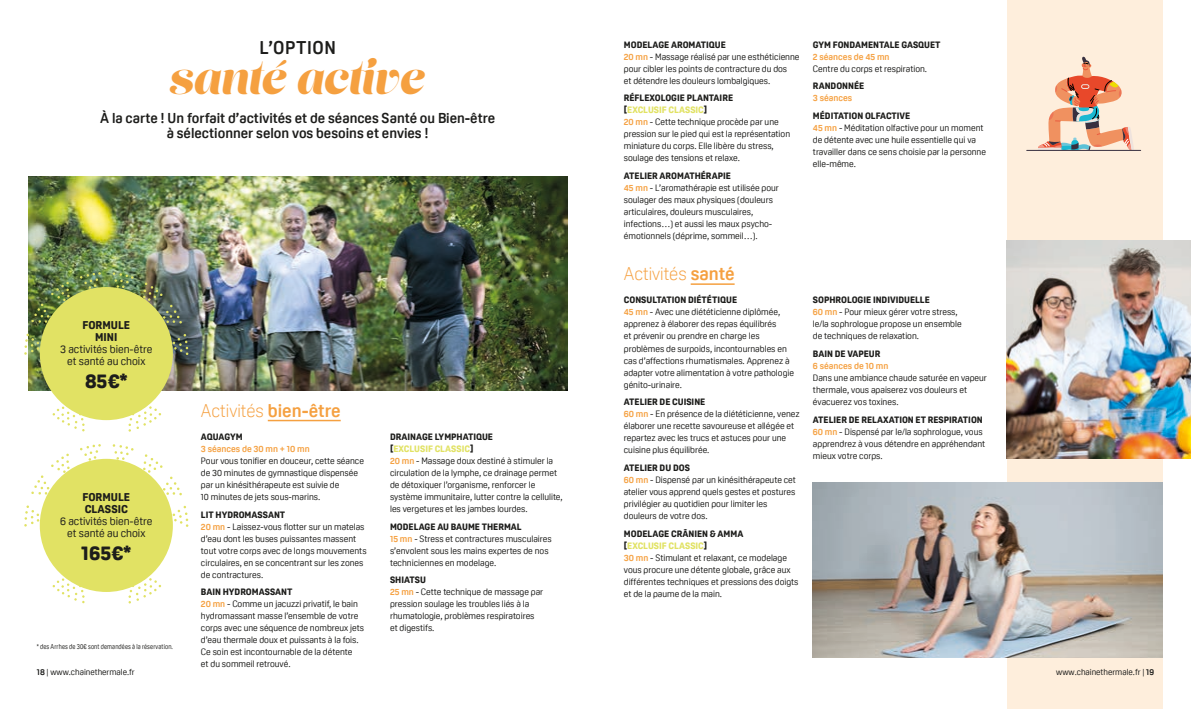
<style>
.page{position:relative;width:1191px;height:709px;background:#fff}
.page>*{position:absolute;margin:0;border:0;box-sizing:border-box;transform-origin:0 0}
.t1{font:45.7px "Lust Script";color:#f5a040}
.t2{font:800 20px "Oscine";color:#1d1d1b}
.Sous-titre_noir{font:300 18px "Oscine";color:#f5a040}
.t3{font:700 18px "Oscine";letter-spacing:.03em;color:#1d1d1b}
.t4{font:700 14px/15px "Oscine";color:#1d1d1b;text-align:center}
.t5{font:11px/12px "Oscine";color:#1d1d1b;text-align:center}
.t6{font:800 11px/12px "Oscine";color:#1d1d1b;text-align:center}
.Texte{font:9px/12px "Oscine";color:#1d1d1b}
.Sous-titre_noir-2{font:800 9px "Oscine";color:#1d1d1b}
.Sous-titre_noir-3{font:9px/12px "Oscine";color:#1d1d1b}
.Sous-titre_noir-4{font:800 9px "Oscine";color:#e1e264}
.Texte-2{font:800 9px "Oscine";color:#1d1d1b}
.Texte-3{font:700 9px "Oscine";color:#f5a040}
.t7{font:8.5px "Oscine";color:#1d1d1b}
.Note{font:7px "Oscine";letter-spacing:.02em;color:#1d1d1b;scale:.84 1}
.s1{font-weight:700;color:#f5a040}
.s2{color:#1d1d1b}
.s3{font-weight:700}
</style>
<div class="page">
<div style="left:1006px;top:0;width:156px;height:709px;background:#feeedc"></div>
<img style="left:28px;top:176px;width:539px;height:214px">
<hr style="left:268px;top:420px;width:73px;height:1px;background:#f5a040">
<hr style="left:690px;top:283px;width:44px;height:2px;background:#f5a040">
<div style="left:40px;top:287px;width:133px;height:133px;background:#e1e264;border-radius:50%"></div>
<div style="left:40px;top:459px;width:133px;height:133px;background:#e1e264;border-radius:50%"></div>
<svg style="left:170px;top:334px;width:18px;height:21px"></svg>
<svg style="left:142px;top:282px;width:40px;height:42px"></svg>
<svg style="left:113px;top:272px;width:21px;height:21px"></svg>
<svg style="left:80px;top:272px;width:21px;height:21px"></svg>
<svg style="left:31px;top:282px;width:40px;height:41px"></svg>
<svg style="left:24px;top:333px;width:19px;height:22px"></svg>
<svg style="left:128px;top:405px;width:33px;height:26px"></svg>
<svg style="left:53px;top:406px;width:32px;height:25px"></svg>
<svg style="left:170px;top:506px;width:18px;height:21px"></svg>
<svg style="left:142px;top:454px;width:40px;height:42px"></svg>
<svg style="left:113px;top:444px;width:21px;height:21px"></svg>
<svg style="left:80px;top:444px;width:21px;height:21px"></svg>
<svg style="left:31px;top:453px;width:40px;height:42px"></svg>
<svg style="left:24px;top:505px;width:19px;height:21px"></svg>
<svg style="left:128px;top:577px;width:33px;height:26px"></svg>
<svg style="left:53px;top:577px;width:32px;height:26px"></svg>
<img style="left:1006px;top:240px;width:185px;height:218px">
<svg style="left:1037px;top:57px;width:97px;height:93px"></svg>
<hr style="left:1026px;top:150px;width:114px;height:1px;background:#382f3f">
<img style="left:813px;top:482px;width:349px;height:176px">
<p class="t3" style="left:260px;top:37px;width:78px">L’OPTION</p>
<p class="t1" style="left:170px;top:49px;width:257px">santé active</p>
<p class="t4" style="left:100px;top:111px;width:396px">À la carte ! Un forfait d’activités et de séances Santé ou Bien-être à sélectionner selon vos besoins et envies !</p>
<p class="Texte-2" style="left:624px;top:39px;width:104px">MODELAGE AROMATIQUE</p>
<p class="Texte" style="left:624px;top:50px;width:177px"><span class="s1">20 mn</span> - Massage réalisé par une esthéticienne pour cibler les points de contracture du dos<br>et détendre les douleurs lombalgiques.</p>
<p class="Sous-titre_noir-2" style="left:624px;top:93px;width:111px">RÉFLEXOLOGIE PLANTAIRE</p>
<p class="Sous-titre_noir-4" style="left:624px;top:105px;width:85px"><span class="s2">[</span>EXCLUSIF CLASSIC<span class="s2">]</span></p>
<p class="Texte" style="left:624px;top:116px;width:168px"><span class="s1">20 mn</span> - Cette technique procède par une pression sur le pied qui est la représentation miniature du corps. Elle libère du stress, soulage des tensions et relaxe.</p>
<p class="Sous-titre_noir-2" style="left:624px;top:171px;width:109px">ATELIER AROMATHÉRAPIE</p>
<p class="Texte" style="left:624px;top:182px;width:157px"><span class="s1">45 mn</span> - L’aromathérapie est utilisée pour soulager des maux physiques (douleurs articulaires, douleurs musculaires, infections…) et aussi les maux psycho&shy;émotionnels (déprime, sommeil…).</p>
<p class="Texte-2" style="left:813px;top:39px;width:129px">GYM FONDAMENTALE GASQUET</p>
<p class="Texte" style="left:813px;top:50px;width:116px"><span class="s1">2 séances de 45 mn<br></span>Centre du corps et respiration.</p>
<p class="Sous-titre_noir-2" style="left:813px;top:81px;width:53px">RANDONNÉE</p>
<p class="Texte-3" style="left:813px;top:93px;width:41px">3 séances</p>
<p class="Sous-titre_noir-2" style="left:813px;top:111px;width:99px">MÉDITATION OLFACTIVE</p>
<p class="Texte" style="left:813px;top:122px;width:175px"><span class="s1">45 mn</span> - Méditation olfactive pour un moment de détente avec une huile essentielle qui va travailler dans ce sens choisie par la personne elle-même.</p>
<p class="Sous-titre_noir" style="left:624px;top:264px;width:112px">Activités <span class="s3">santé</span></p>
<p class="Sous-titre_noir-2" style="left:624px;top:295px;width:115px">CONSULTATION DIÉTÉTIQUE</p>
<p class="Texte" style="left:624px;top:306px;width:172px"><span class="s1">45 mn</span> - Avec une diététicienne diplômée, apprenez à élaborer des repas équilibrés<br>et prévenir ou prendre en charge les problèmes de surpoids, incontournables en cas d’affections rhumatismales. Apprenez à adapter votre alimentation à votre pathologie génito-urinaire.</p>
<p class="Sous-titre_noir-2" style="left:624px;top:397px;width:83px">ATELIER DE CUISINE</p>
<p class="Texte" style="left:624px;top:408px;width:177px"><span class="s1">60 mn</span> - En présence de la diététicienne, venez élaborer une recette savoureuse et allégée et repartez avec les trucs et astuces pour une cuisine plus équilibrée.</p>
<p class="Sous-titre_noir-2" style="left:624px;top:462px;width:68px">ATELIER DU DOS</p>
<p class="Texte" style="left:624px;top:474px;width:174px"><span class="s1">60 mn</span> - Dispensé par un kinésithérapeute cet atelier vous apprend quels gestes et postures privilégier au quotidien pour limiter les douleurs de votre dos.</p>
<p class="Sous-titre_noir-2" style="left:624px;top:528px;width:121px">MODELAGE CRÂNIEN &amp; AMMA</p>
<p class="Sous-titre_noir-4" style="left:624px;top:540px;width:85px"><span class="s2">[</span>EXCLUSIF CLASSIC<span class="s2">]</span></p>
<p class="Texte" style="left:624px;top:551px;width:176px"><span class="s1">30 mn</span> - Stimulant et relaxant, ce modelage vous procure une détente globale, grâce aux différentes techniques et pressions des doigts et de la paume de la main.</p>
<p class="Sous-titre_noir-2" style="left:813px;top:295px;width:118px">SOPHROLOGIE INDIVIDUELLE</p>
<p class="Texte" style="left:813px;top:306px;width:150px"><span class="s1">60 mn</span> - Pour mieux gérer votre stress, le/la sophrologue propose un ensemble de techniques de relaxation.</p>
<p class="Sous-titre_noir-2" style="left:813px;top:349px;width:69px">BAIN DE VAPEUR</p>
<p class="Texte" style="left:813px;top:360px;width:176px"><span class="s1">6 séances de 10 mn<br></span>Dans une ambiance chaude saturée en vapeur thermale, vous apaiserez vos douleurs et évacuerez vos toxines.</p>
<p class="Sous-titre_noir-2" style="left:813px;top:414px;width:171px">ATELIER DE RELAXATION ET RESPIRATION</p>
<p class="Sous-titre_noir-3" style="left:813px;top:426px;width:174px"><span class="s1">60 mn</span> - Dispensé par le/la sophrologue, vous apprendrez à vous détendre en appréhendant mieux votre corps.</p>
<p class="t6" style="left:82px;top:319px;width:49px">FORMULE<br>MINI</p>
<p class="t5" style="left:60px;top:343px;width:94px">3 activités bien-être et santé au choix</p>
<p class="t2" style="left:85px;top:369px;width:44px">85€*</p>
<p class="Sous-titre_noir" style="left:201px;top:400px;width:141px">Activités <span class="s3">bien-être</span></p>
<p class="Sous-titre_noir-2" style="left:201px;top:431px;width:43px">AQUAGYM</p>
<p class="Texte" style="left:201px;top:443px;width:165px"><span class="s1">3 séances de 30 mn + 10 mn<br></span>Pour vous tonifier en douceur, cette séance de 30 minutes de gymnastique dispensée par un kinésithérapeute est suivie de<br>10 minutes de jets sous-marins.</p>
<p class="Sous-titre_noir-2" style="left:201px;top:509px;width:86px">LIT HYDROMASSANT</p>
<p class="Texte" style="left:201px;top:520px;width:167px"><span class="s1">20 mn</span> - Laissez-vous flotter sur un matelas d’eau dont les buses puissantes massent tout votre corps avec de longs mouvements circulaires, en se concentrant sur les zones de contractures.</p>
<p class="Sous-titre_noir-2" style="left:201px;top:587px;width:93px">BAIN HYDROMASSANT</p>
<p class="Texte" style="left:201px;top:598px;width:165px"><span class="s1">20 mn</span> - Comme un jacuzzi privatif, le bain hydromassant masse l’ensemble de votre corps avec une séquence de nombreux jets d’eau thermale doux et puissants à la fois.<br>Ce soin est incontournable de la détente<br>et du sommeil retrouvé.</p>
<p class="Sous-titre_noir-2" style="left:390px;top:431px;width:105px">DRAINAGE LYMPHATIQUE</p>
<p class="Sous-titre_noir-4" style="left:390px;top:443px;width:85px"><span class="s2">[</span>EXCLUSIF CLASSIC<span class="s2">]</span></p>
<p class="Texte" style="left:390px;top:455px;width:174px"><span class="s1">20 mn</span> - Massage doux destiné à stimuler la circulation de la lymphe, ce drainage permet de détoxiquer l’organisme, renforcer le système immunitaire, lutter contre la cellulite, les vergetures et les jambes lourdes.</p>
<p class="Sous-titre_noir-2" style="left:390px;top:521px;width:133px">MODELAGE AU BAUME THERMAL</p>
<p class="Texte" style="left:390px;top:532px;width:163px"><span class="s1">15 mn</span> - Stress et contractures musculaires s’envolent sous les mains expertes de nos techniciennes en modelage.</p>
<p class="Sous-titre_noir-2" style="left:390px;top:575px;width:37px">SHIATSU</p>
<p class="Texte" style="left:390px;top:586px;width:155px"><span class="s1">25 mn</span> - Cette technique de massage par pression soulage les troubles liés à la rhumatologie, problèmes respiratoires et digestifs.</p>
<p class="t6" style="left:82px;top:491px;width:49px;text-align:left">FORMULE<br>CLASSIC</p>
<p class="t5" style="left:60px;top:515px;width:94px">6 activités bien-être et santé au choix</p>
<p class="t2" style="left:81px;top:541px;width:52px">165€*</p>
<p class="Note" style="left:37px;top:642px;width:164px">* des Arrhes de 30€ sont demandées à la réservation.</p>
<p class="t7" style="left:37px;top:667px;width:99px"><span class="s3">18</span> | www.chainethermale.fr</p>
<p class="t7" style="left:1056px;top:667px;width:99px">www.chainethermale.fr | <span class="s3">19</span></p>
</div>
